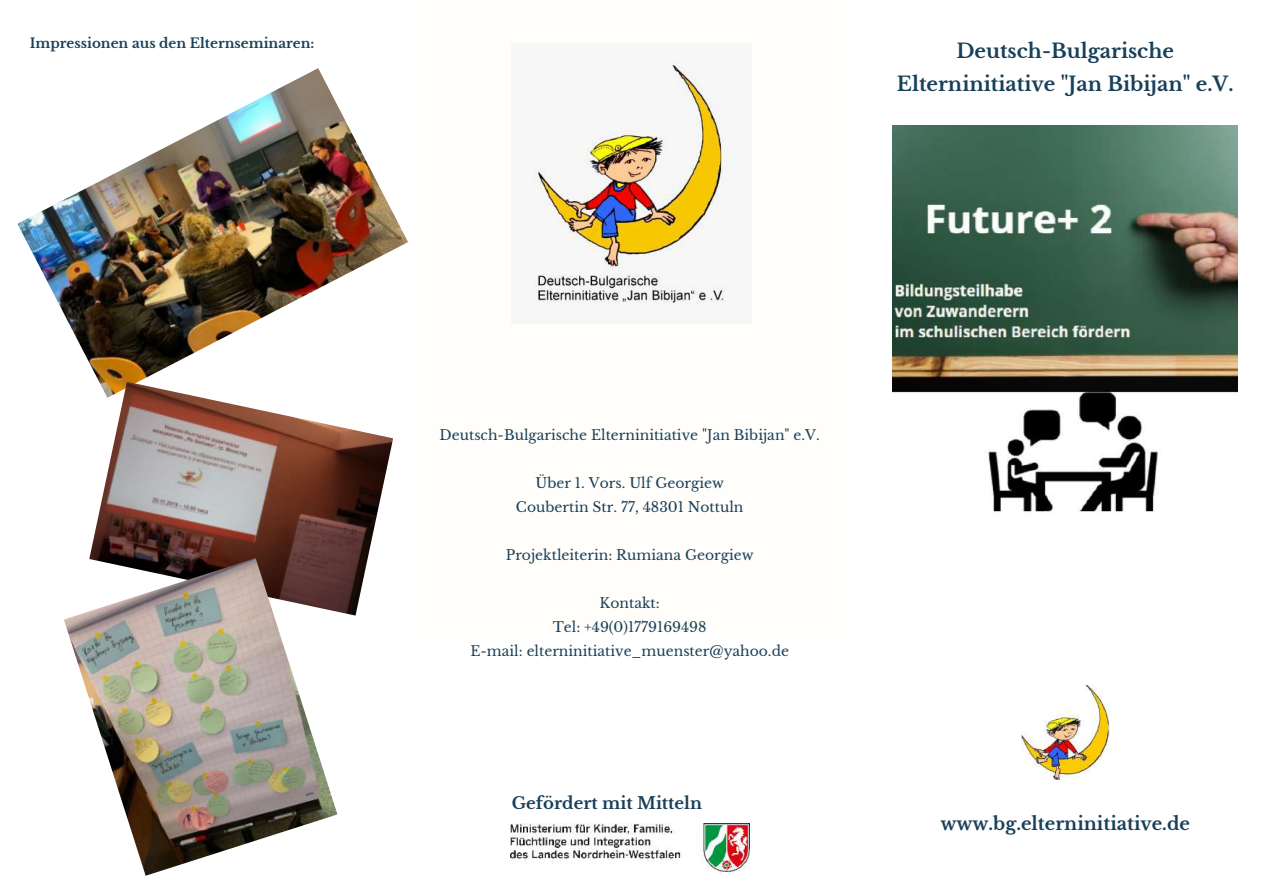
<style>
.page{position:relative;width:1263px;height:894px;background:#fff}
.page>*{position:absolute;margin:0;border:0;box-sizing:border-box;transform-origin:0 0}
.t1{font:700 19.8px/33.6px "Libre Baskerville";color:#184059;text-align:center}
.t2{font:700 18px "Libre Baskerville";color:#184059}
.t3{font:700 16.5px "Libre Baskerville";color:#184059}
.t4{font:13.95px/24px "Libre Baskerville";color:#184059;text-align:center}
.t5{font:700 13.5px "Libre Baskerville";color:#184059}
</style>
<div class="page">
<div style="left:420px;top:1px;width:421px;height:634px;background:#fffefb"></div>
<img style="left:892px;top:125px;width:346px;height:387px">
<img style="left:1022px;top:685px;width:87px;height:95px">
<img style="left:17px;top:68px;width:391px;height:313px">
<img style="left:89px;top:381px;width:304px;height:234px">
<img style="left:64px;top:558px;width:273px;height:317px">
<img style="left:510px;top:823px;width:240px;height:48px">
<img style="left:534px;top:60px;width:198px;height:244px">
<p class="t5" style="left:30px;top:34px;width:286px">Impressionen aus den Elternseminaren:</p>
<h1 class="t1" style="left:897px;top:34px;width:338px">Deutsch-Bulgarische<br>Elterninitiative "Jan Bibijan" e.V.</h1>
<p class="t4" style="left:440px;top:423px;width:382px">Deutsch-Bulgarische Elterninitiative "Jan Bibijan" e.V.</p>
<p class="t4" style="left:516px;top:471px;width:229px">Über 1. Vors. Ulf Georgiew<br>Coubertin Str. 77, 48301 Nottuln</p>
<p class="t4" style="left:506px;top:542px;width:249px">Projektleiterin: Rumiana Georgiew</p>
<p class="t4" style="left:470px;top:590px;width:320px">Kontakt:<br>Tel: +49(0)1779169498<br>E-mail: elterninitiative_muenster@yahoo.de</p>
<p class="t3" style="left:512px;top:793px;width:192px">Gefördert mit Mitteln</p>
<p class="t2" style="left:940px;top:812px;width:251px">www.bg.elterninitiative.de</p>
</div>
